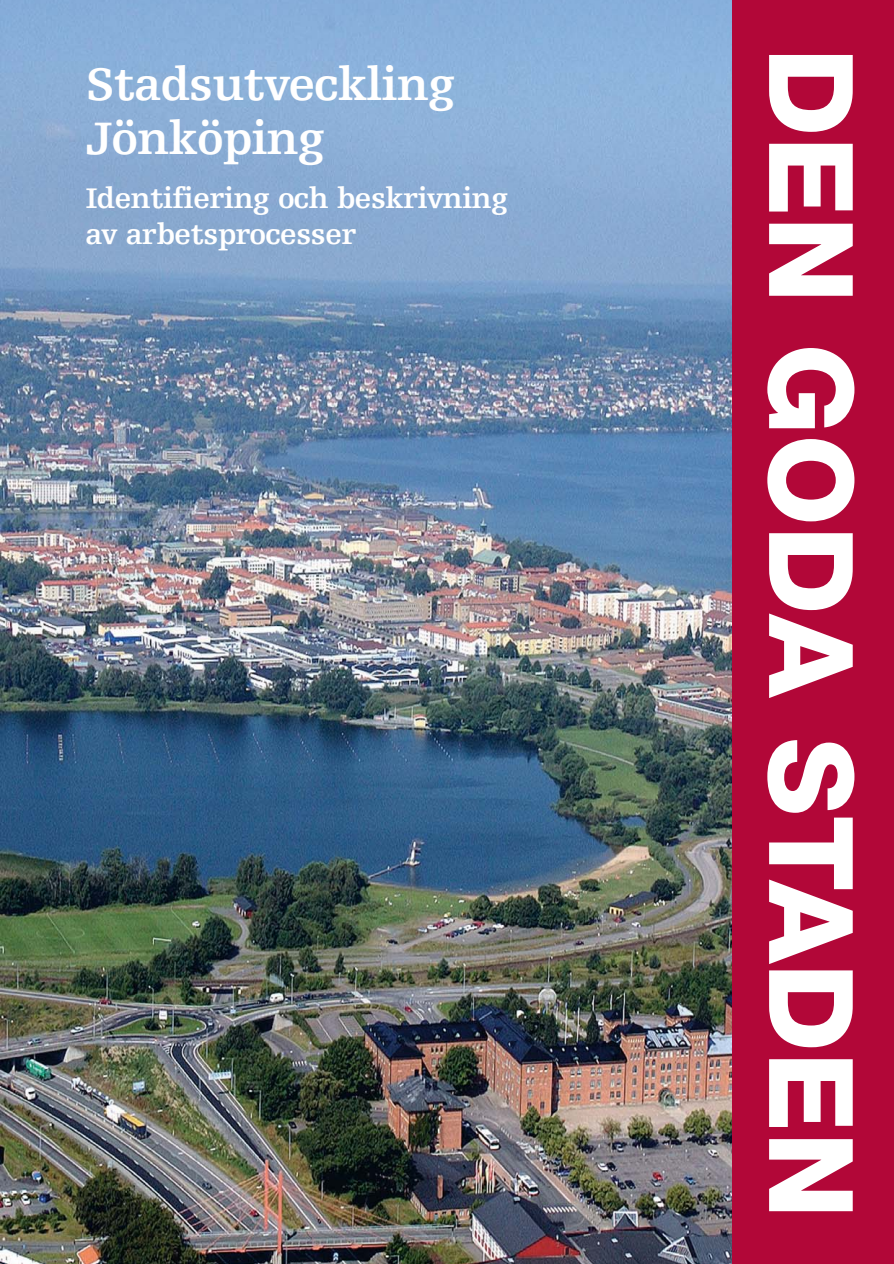
<style>
.page{position:relative;width:894px;height:1264px;background:#fff}
.page>*{position:absolute;margin:0;border:0;box-sizing:border-box;transform-origin:0 0}
.t1{font:800 117px "Helvetica Neue";color:#fff}
.t2{font:700 48px/54px "Egyptienne F";letter-spacing:-.015em;color:#fff}
.t3{font:700 30px/36px "Egyptienne F";letter-spacing:-.015em;color:#fff}
</style>
<div class="page">
<img style="left:0;top:0;width:893px;height:1264px">
<h2 class="t2" style="left:86px;top:61px;width:371px">Stadsutveckling<br>Jönköping</h2>
<p class="t3" style="left:86px;top:183px;width:424px">Identifiering och beskrivning av arbetsprocesser</p>
<h1 class="t1" style="left:852px;top:47px;width:1172px;rotate:90deg">DEN GODA STADEN</h1>
</div>
